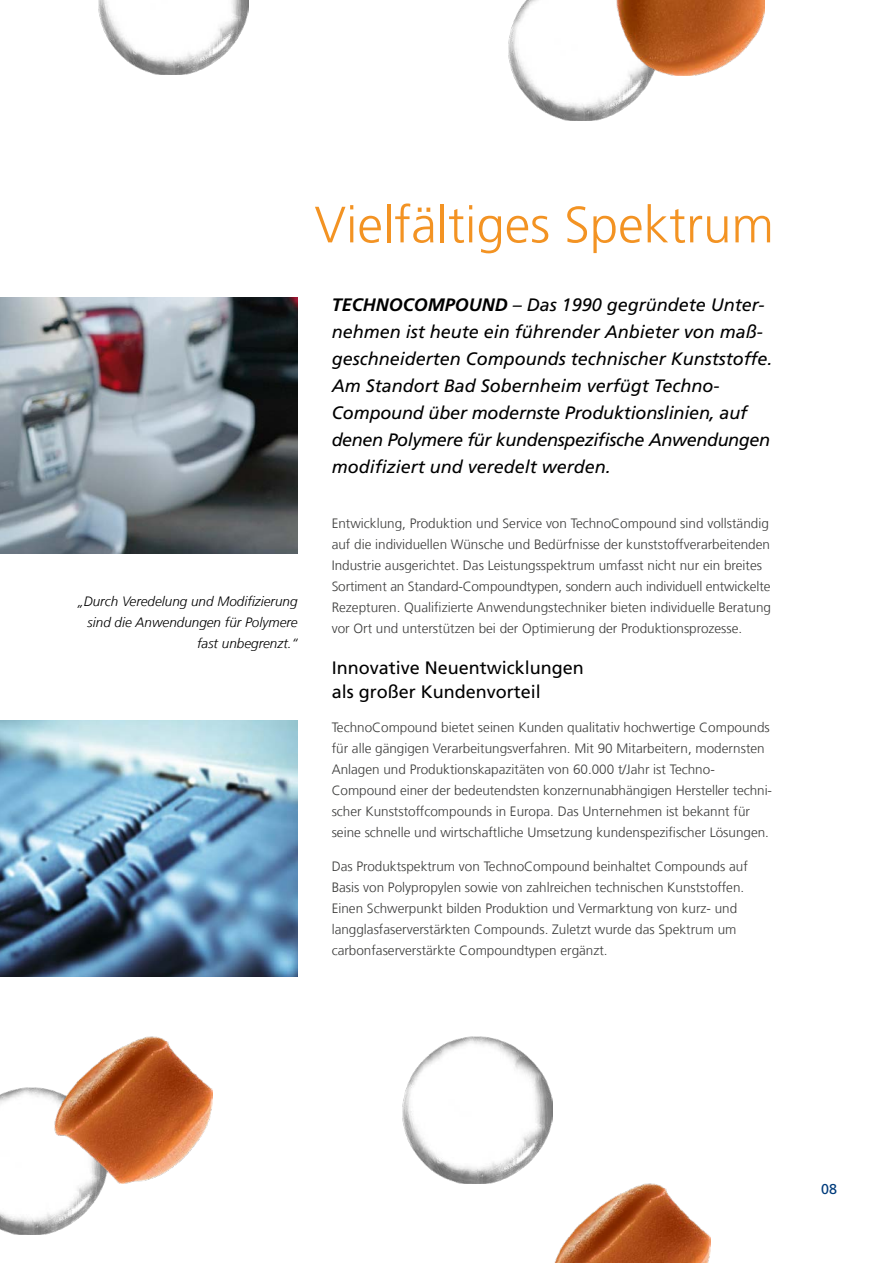
<style>
.page{position:relative;width:893px;height:1263px;background:#fff}
.page>*{position:absolute;margin:0;border:0;box-sizing:border-box;transform-origin:0 0}
.t1{font:300 51px "Frutiger LT Com";color:#f39323}
.t2{font:italic 18px/27px "Frutiger LT Com";color:#000}
.t3{font:18px/24px "Frutiger LT Com";color:#000}
.t4{font:14.25px "Frutiger LT Com";color:#003c7c}
.t5{font:300 13.5px/21px "Frutiger LT Com";color:#3b3b3a}
.t6{font:italic 300 13.5px/21px "Frutiger LT Com";color:#000;text-align:right}
.s1{font-weight:700}
</style>
<div class="page">
<img style="left:509px;top:0;width:144px;height:120px">
<img style="left:403px;top:1036px;width:150px;height:147px">
<img style="left:0;top:1087px;width:104px;height:148px">
<img style="left:98px;top:0;width:150px;height:75px">
<img style="left:615px;top:0;width:150px;height:75px">
<img style="left:554px;top:1183px;width:157px;height:80px">
<img style="left:54px;top:1036px;width:159px;height:148px">
<img style="left:0;top:298px;width:298px;height:255px">
<img style="left:0;top:721px;width:298px;height:255px">
<h1 class="t1" style="left:315px;top:195px;width:461px">Vielfältiges Spektrum</h1>
<p class="t2" style="left:332px;top:291px;width:442px"><span class="s1">TECHNOCOMPOUND</span> – Das 1990 gegründete Unter&shy;nehmen ist heute ein führender Anbieter von maß&shy;geschneiderten Compounds technischer Kunststoffe.<br>Am Standort Bad Sobernheim verfügt Techno-Compound über modernste Produktionslinien, auf denen Polymere für kundenspezifische Anwendungen modifiziert und veredelt werden.</p>
<p class="t6" style="left:78px;top:591px;width:221px">„Durch Veredelung und Modifizierung sind die Anwendungen für Polymere fast unbegrenzt.“</p>
<p class="t5" style="left:332px;top:513px;width:441px">Entwicklung, Produktion und Service von TechnoCompound sind vollständig auf die individuellen Wünsche und Bedürfnisse der kunststoffverarbeitenden Industrie ausgerichtet. Das Leistungsspektrum umfasst nicht nur ein breites Sortiment an Standard-Compoundtypen, sondern auch individuell entwickelte Rezepturen. Qualifizierte Anwendungstechniker bieten individuelle Beratung vor Ort und unterstützen bei der Optimierung der Produktionsprozesse.</p>
<h2 class="t3" style="left:332px;top:656px;width:254px">Innovative Neuentwicklungen als großer Kundenvorteil</h2>
<p class="t5" style="left:332px;top:717px;width:442px">TechnoCompound bietet seinen Kunden qualitativ hochwertige Compounds für alle gängigen Verarbeitungsverfahren. Mit 90 Mitarbeitern, modernsten Anlagen und Produktionskapazitäten von 60.000 t/Jahr ist Techno-Compound einer der bedeutendsten konzernunabhängigen Hersteller techni&shy;scher Kunststoffcompounds in Europa. Das Unternehmen ist bekannt für seine schnelle und wirtschaftliche Umsetzung kundenspezifischer Lösungen.</p>
<p class="t5" style="left:332px;top:856px;width:418px">Das Produktspektrum von TechnoCompound beinhaltet Compounds auf Basis von Polypropylen sowie von zahlreichen technischen Kunststoffen.<br>Einen Schwerpunkt bilden Produktion und Vermarktung von kurz- und langglasfaserverstärkten Compounds. Zuletzt wurde das Spektrum um carbonfaserverstärkte Compoundtypen ergänzt.</p>
<p class="t4" style="left:821px;top:1180px;width:17px">08</p>
</div>
